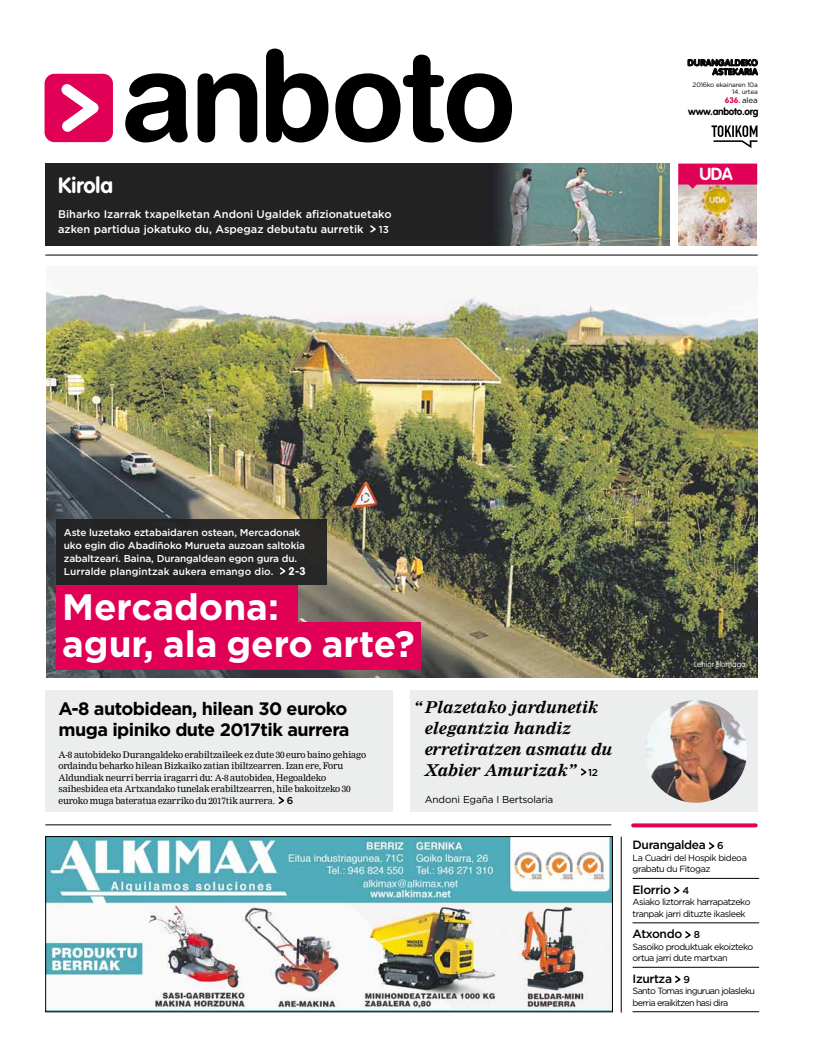
<style>
.page{position:relative;width:823px;height:1055px;background:#fff}
.page>*{position:absolute;margin:0;border:0;box-sizing:border-box;transform-origin:0 0}
.t1{font:700 36.7px/36.8px "Gotham";color:#fff}
.t2{font:700 21.9px "VAG Rounded";color:#fff}
.t3{font:700 18px/21px "Gotham";letter-spacing:-.03em;color:#000}
.t4{font:700 17.3px "VAG Rounded";color:#fff}
.t5{font:italic 700 16px/21px "Nimrod";letter-spacing:-.01em;color:#000}
.t6{font:500 12px "Gotham";letter-spacing:-.03em;color:#000}
.t7{font:500 11px/15px "Gotham";color:#fff}
.t8{font:700 11px "VAG Rounded";color:#fff}
.t9{font:500 10px/13px "Gotham";letter-spacing:-.01em;color:#fff}
.t10{font:10px "Gotham";letter-spacing:-.025em;color:#000}
.t11{font:700 10px "VAG Rounded";letter-spacing:-.03em;color:#000}
.t12{font:9px/11.5px "Nimrod";letter-spacing:-.015em;color:#000}
.t13{font:9px/11.5px "Gotham";letter-spacing:-.055em;color:#000}
.t14{font:700 9px/9px "VAG Rounded";letter-spacing:.03em;color:#000;text-align:right}
.t15{font:100 8px "VAG Rounded";color:#fff}
.t16{font:700 8px "VAG Rounded";color:#e00056}
.t17{font:6.4px "Gotham";letter-spacing:-.02em;color:#000}
.s1{font-family:"Gotham";font-weight:400;color:#000}
.s2{font-family:"Gotham";font-weight:500;font-size:10px}
.s3{font-family:"Gotham";font-weight:500;font-style:normal;font-size:10px}
.s4{font-size:10px}
</style>
<div class="page">
<img style="left:46px;top:288px;width:711px;height:389px">
<div style="left:45px;top:690px;width:347px;height:122px;background:#eceded"></div>
<div style="left:410px;top:690px;width:347px;height:122px;background:#eceded"></div>
<img style="left:644px;top:700px;width:102px;height:102px;border-radius:51px">
<img style="left:47px;top:838px;width:563px;height:172px">
<div style="left:45px;top:836px;width:567px;height:176px;border:1px solid #000"></div>
<div style="left:44px;top:74px;width:69px;height:68px;background:#e00056;border-radius:10px"></div>
<svg style="left:61px;top:84px;width:37px;height:48px"></svg>
<svg style="left:197px;top:73px;width:60px;height:69px"></svg>
<svg style="left:125px;top:73px;width:62px;height:69px"></svg>
<svg style="left:335px;top:55px;width:176px;height:87px"></svg>
<svg style="left:266px;top:49px;width:62px;height:93px"></svg>
<svg style="left:687px;top:59px;width:70px;height:16px"></svg>
<svg style="left:711px;top:125px;width:46px;height:23px"></svg>
<hr style="left:45px;top:824px;width:566px;height:1px;background:#000">
<svg style="left:632px;top:823px;width:123px;height:4px"></svg>
<img style="left:45px;top:163px;width:624px;height:83px">
<img style="left:678px;top:189px;width:78px;height:57px">
<hr style="left:45px;top:255px;width:712px;height:1px;background:#000">
<hr style="left:620px;top:836px;width:1px;height:176px;background:#000">
<svg style="left:678px;top:163px;width:78px;height:26px;background:#dc2468"></svg>
<div style="left:695px;top:662px;width:56px;height:13px;background:#000;opacity:.75"></div>
<svg style="left:368px;top:224px;width:9px;height:10px"></svg>
<div style="left:56px;top:520px;width:271px;height:65px;background:#222223"></div>
<div style="left:56px;top:585px;width:242px;height:49px;background:#e00056"></div>
<div style="left:56px;top:622px;width:364px;height:47px;background:#e00056"></div>
<svg style="left:279px;top:567px;width:7px;height:8px"></svg>
<svg style="left:580px;top:768px;width:7px;height:8px"></svg>
<svg style="left:278px;top:796px;width:7px;height:8px"></svg>
<hr style="left:632px;top:878px;width:126px;height:1px;background:#000">
<hr style="left:632px;top:922px;width:126px;height:1px;background:#000">
<hr style="left:632px;top:967px;width:126px;height:1px;background:#000">
<hr style="left:632px;top:1011px;width:126px;height:1px;background:#000">
<svg style="left:708px;top:842px;width:7px;height:8px"></svg>
<svg style="left:674px;top:886px;width:6px;height:8px"></svg>
<svg style="left:685px;top:931px;width:6px;height:8px"></svg>
<svg style="left:675px;top:975px;width:6px;height:8px"></svg>
<h2 class="t2" style="left:58px;top:173px;width:56px">Kirola</h2>
<p class="t7" style="left:58px;top:206px;width:335px">Biharko Izarrak txapelketan Andoni Ugaldek afizionatuetako azken partidua jokatuko du, Aspegaz debutatu aurretik</p>
<p class="t9" style="left:378px;top:222px;width:12px">13</p>
<p class="t14" style="left:687px;top:59px;width:71px">DURANGALDEKO<br>ASTEKARIA</p>
<p class="t16" style="left:724px;top:96px;width:34px">636. <span class="s1">alea</span></p>
<p class="t17" style="left:692px;top:80px;width:66px">2016ko ekainaren 10a</p>
<p class="t17" style="left:731px;top:87px;width:27px">14. urtea</p>
<p class="t11" style="left:687px;top:105px;width:72px">www.anboto.org</p>
<h3 class="t4" style="left:699px;top:164px;width:35px">UDA</h3>
<p class="t9" style="left:64px;top:525px;width:242px">Aste luzetako eztabaidaren ostean, Mercadonak uko egin dio Abadiñoko Murueta auzoan saltokia zabaltzeari. Baina, Durangaldean egon gura du.<br>Lurralde plangintzak aukera emango dio.</p>
<p class="t8" style="left:288px;top:564px;width:19px">2-3</p>
<h1 class="t1" style="left:62px;top:588px;width:354px">Mercadona:<br>agur, ala gero arte?</h1>
<h3 class="t3" style="left:58px;top:697px;width:292px">A-8 autobidean, hilean 30 euroko muga ipiniko dute 2017tik aurrera</h3>
<p class="t12" style="left:58px;top:749px;width:309px">A-8 autobideko Durangaldeko erabiltzaileek ez dute 30 euro baino gehiago ordaindu beharko hilean Bizkaiko zatian ibiltzearren. Izan ere, Foru Aldundiak neurri berria iragarri du: A-8 autobidea, Hegoaldeko saihesbidea eta Artxandako tunelak erabiltzearren, hile bakoitzeko 30 euroko muga bateratua ezarriko du 2017tik aurrera. <span class="s2">6</span></p>
<h3 class="t5" style="left:413px;top:696px;width:186px">“Plazetako jardunetik</h3>
<h3 class="t5" style="left:424px;top:717px;width:189px">elegantzia handiz erretiratzen asmatu du<br>Xabier Amurizak” <span class="s3">12</span></h3>
<p class="t10" style="left:424px;top:792px;width:130px">Andoni Egaña I Bertsolaria</p>
<p class="t15" style="left:694px;top:659px;width:53px">Lehior Elorriaga</p>
<h3 class="t6" style="left:632px;top:837px;width:93px">Durangaldea <span class="s4">6</span></h3>
<p class="t13" style="left:632px;top:851px;width:116px">La Cuadri del Hospik bideoa grabatu du Fitogaz</p>
<h3 class="t6" style="left:632px;top:881px;width:58px">Elorrio <span class="s4">4</span></h3>
<p class="t13" style="left:632px;top:896px;width:119px">Asiako liztorrak harrapatzeko tranpak jarri dituzte ikasleek</p>
<h3 class="t6" style="left:632px;top:926px;width:69px">Atxondo <span class="s4">8</span></h3>
<p class="t13" style="left:632px;top:940px;width:122px">Sasoiko produktuak ekoizteko ortua jarri dute martxan</p>
<h3 class="t6" style="left:632px;top:970px;width:59px">Izurtza <span class="s4">9</span></h3>
<p class="t13" style="left:632px;top:985px;width:124px">Santo Tomas inguruan jolasleku berria eraikitzen hasi dira</p>
</div>
